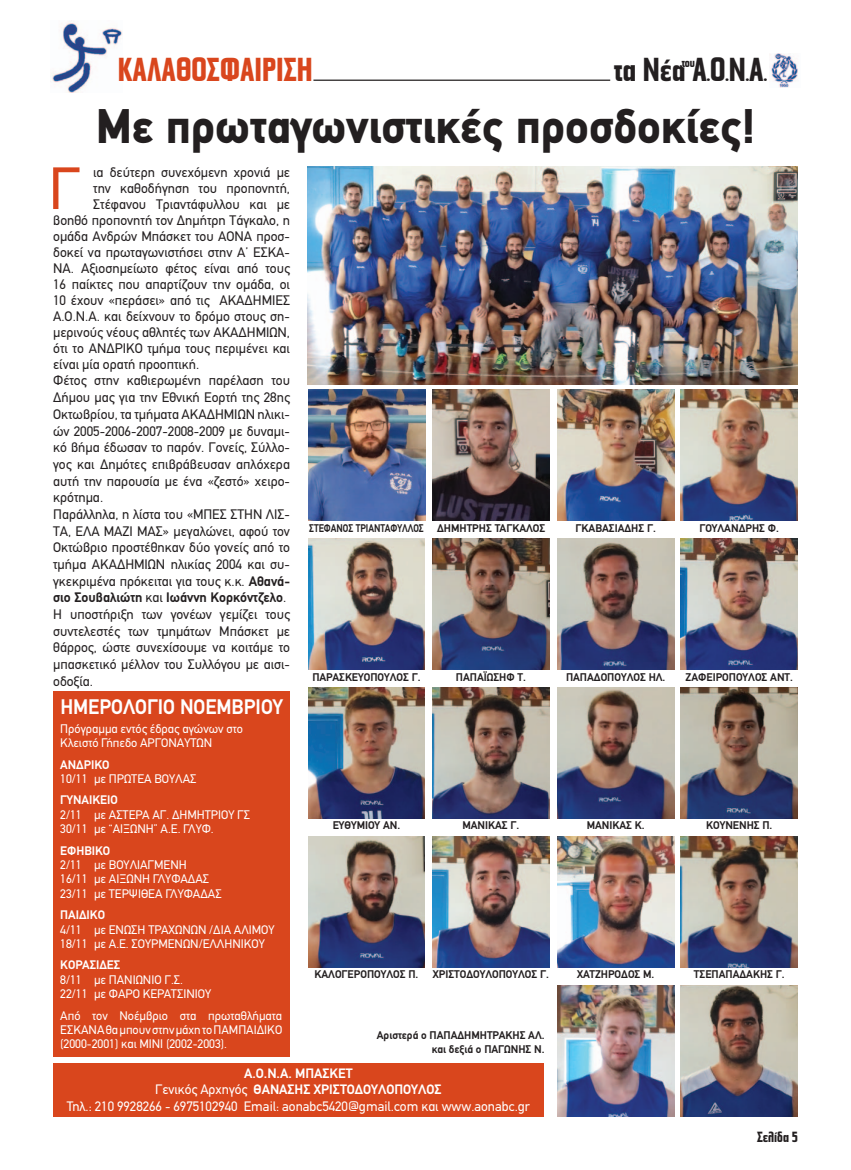
<style>
.page{position:relative;width:851px;height:1170px;background:#fff}
.page>*{position:absolute;margin:0;border:0;box-sizing:border-box;transform-origin:0 0}
.t1{font:59.75px "PF Din Text";color:#d9461d}
.t2{font:900 48.75px "PF Din Text";color:#231f20}
.t3{font:700 33.75px "PF Stiele Futura";color:#d9461d;scale:1.05 1}
.t4{font:700 33.75px "PF Stiele Futura";color:#231f20;scale:1.05 1}
.t5{font:700 21.25px "PF Din Text";color:#fff;scale:.95 1}
.t6{font:700 15px "PF Stiele Futura";color:#231f20;scale:1.05 1}
.t7{font:13.88px "PF Din Text";color:#231f20}
.t8{font:700 13.88px "PF Din Text";color:#231f20}
.t9{font:13.75px/16.5px "PF Din Text";color:#fff;text-align:center}
.t10{font:700 13.12px "PF Stiele Futura";color:#231f20;scale:1.05 1}
.t11{font:12.5px/14.4px "PF Din Text";color:#fff}
.t12{font:700 12.5px "PF Din Text";color:#fff}
.t13{font:700 11.25px/13.5px "PF Din Text";color:#231f20;text-align:right}
.t14{font:700 11.25px "PF Din Text";color:#231f20;scale:.84 1}
.s1{font-size:18.75px}
.s2{font-weight:700}
.s3{font-weight:400}
</style>
<div class="page">
<img style="left:52px;top:20px;width:71px;height:73px">
<hr style="left:313px;top:80px;width:297px;height:1px;background:#231f20">
<img style="left:769px;top:53px;width:29px;height:34px">
<div style="left:53px;top:1063px;width:490px;height:53px;background:#d9461d"></div>
<div style="left:53px;top:691px;width:237px;height:366px;background:#d9461d"></div>
<img style="left:308px;top:538px;width:116px;height:131px">
<img style="left:308px;top:687px;width:116px;height:131px">
<img style="left:308px;top:836px;width:116px;height:131px">
<img style="left:432px;top:538px;width:117px;height:131px">
<img style="left:432px;top:687px;width:117px;height:131px">
<img style="left:432px;top:836px;width:117px;height:131px">
<img style="left:557px;top:389px;width:117px;height:131px">
<img style="left:557px;top:538px;width:117px;height:131px">
<img style="left:557px;top:687px;width:117px;height:131px">
<img style="left:557px;top:836px;width:117px;height:131px">
<img style="left:680px;top:538px;width:117px;height:131px">
<img style="left:680px;top:687px;width:117px;height:131px">
<img style="left:680px;top:836px;width:117px;height:131px">
<img style="left:557px;top:985px;width:117px;height:131px">
<img style="left:680px;top:985px;width:117px;height:131px">
<img style="left:308px;top:167px;width:489px;height:217px">
<img style="left:433px;top:389px;width:116px;height:131px">
<img style="left:680px;top:389px;width:117px;height:131px">
<img style="left:308px;top:389px;width:117px;height:131px">
<h3 class="t3" style="left:118px;top:50px;width:187px">ΚΑΛΑΘΟΣΦΑΙΡΙΣΗ</h3>
<h3 class="t4" style="left:614px;top:51px;width:147px">τα Nέα Α<span class="s1">.</span>Ο<span class="s1">.</span>Ν<span class="s1">.</span>Α<span class="s1">.</span></h3>
<p class="t10" style="left:681px;top:55px;width:14px">του</p>
<h2 class="t2" style="left:96px;top:97px;width:661px">Με πρωταγωνιστικές προσδοκίες!</h2>
<h1 class="t1" style="left:49px;top:154px;width:33px">Γ</h1>
<p class="t7" style="left:93px;top:164px;width:198px">ια δεύτερη συνεχόμενη χρονιά με</p>
<p class="t7" style="left:93px;top:180px;width:198px">την καθοδήγηση του προπονητή,</p>
<p class="t7" style="left:93px;top:196px;width:198px">Στέφανου Τριαντάφυλλου και με</p>
<p class="t7" style="left:53px;top:212px;width:238px">βοηθό προπονητή τον Δημήτρη Τάγκαλο, η</p>
<p class="t7" style="left:53px;top:228px;width:238px">ομάδα Ανδρών Μπάσκετ του ΑΟΝΑ προσ-</p>
<p class="t7" style="left:53px;top:244px;width:238px">δοκεί να πρωταγωνιστήσει στην Α’ ΕΣΚΑ-</p>
<p class="t7" style="left:53px;top:260px;width:238px">ΝΑ. Αξιοσημείωτο φέτος είναι από τους</p>
<p class="t7" style="left:53px;top:276px;width:238px">16 παίκτες που απαρτίζουν την ομάδα, οι</p>
<p class="t7" style="left:53px;top:292px;width:238px">10 έχουν «περάσει» από τις ΑΚΑΔΗΜΙΕΣ</p>
<p class="t7" style="left:53px;top:308px;width:238px">Α.Ο.Ν.Α. και δείχνουν το δρόμο στους ση-</p>
<p class="t7" style="left:53px;top:324px;width:238px">μερινούς νέους αθλητές των ΑΚΑΔΗΜΙΩΝ,</p>
<p class="t7" style="left:53px;top:340px;width:238px">ότι το ΑΝΔΡΙΚΟ τμήμα τους περιμένει και</p>
<p class="t7" style="left:53px;top:356px;width:147px">είναι μία ορατή προοπτική.</p>
<p class="t7" style="left:53px;top:372px;width:238px">Φέτος στην καθιερωμένη παρέλαση του</p>
<p class="t7" style="left:53px;top:389px;width:238px">Δήμου μας για την Εθνική Εορτή της 28ης</p>
<p class="t7" style="left:53px;top:406px;width:238px">Οκτωβρίου, τα τμήματα ΑΚΑΔΗΜΙΩΝ ηλικι-</p>
<p class="t7" style="left:53px;top:422px;width:238px">ών 2005-2006-2007-2008-2009 με δυναμι-</p>
<p class="t7" style="left:53px;top:439px;width:238px">κό βήμα έδωσαν το παρόν. Γονείς, Σύλλο-</p>
<p class="t7" style="left:53px;top:456px;width:238px">γος και Δημότες επιβράβευσαν απλόχερα</p>
<p class="t7" style="left:53px;top:472px;width:238px">αυτή την παρουσία με ένα «ζεστό» χειρο-</p>
<p class="t7" style="left:53px;top:489px;width:51px">κρότημα.</p>
<p class="t7" style="left:53px;top:506px;width:238px">Παράλληλα, η λίστα του «ΜΠΕΣ ΣΤΗΝ ΛΙΣ-</p>
<p class="t7" style="left:53px;top:522px;width:238px">ΤΑ, ΕΛΑ ΜΑΖΙ ΜΑΣ» μεγαλώνει, αφού τον</p>
<p class="t7" style="left:53px;top:539px;width:238px">Οκτώβριο προστέθηκαν δύο γονείς από το</p>
<p class="t7" style="left:53px;top:556px;width:238px">τμήμα ΑΚΑΔΗΜΙΩΝ ηλικίας 2004 και συ-</p>
<p class="t7" style="left:53px;top:572px;width:238px">γκεκριμένα πρόκειται για τους κ.κ. <span class="s2">Αθανά-</span></p>
<p class="t8" style="left:53px;top:589px;width:234px">σιο Σουβαλιώτη <span class="s3">και</span> Ιωάννη Κορκόντζελο<span class="s3">.</span></p>
<p class="t7" style="left:53px;top:606px;width:238px">Η υποστήριξη των γονέων γεμίζει τους</p>
<p class="t7" style="left:53px;top:622px;width:238px">συντελεστές των τμημάτων Μπάσκετ με</p>
<p class="t7" style="left:53px;top:639px;width:238px">θάρρος, ώστε συνεχίσουμε να κοιτάμε το</p>
<p class="t7" style="left:53px;top:656px;width:238px">μπασκετικό μέλλον του Συλλόγου με αισι-</p>
<p class="t7" style="left:53px;top:672px;width:41px">οδοξία.</p>
<p class="t14" style="left:309px;top:521px;width:138px">ΣΤΕΦΑΝΟΣ ΤΡΙΑΝΤΑΦΥΛΛΟΣ</p>
<p class="t13" style="left:437px;top:521px;width:110px">ΔΗΜΗΤΡΗΣ ΤΑΓΚΑΛΟΣ</p>
<p class="t13" style="left:312px;top:670px;width:110px">ΠΑΡΑΣΚΕΥΟΠΟΥΛΟΣ Γ.</p>
<p class="t13" style="left:456px;top:670px;width:71px">ΠΑΠΑΪΩΣΗΦ Τ.</p>
<h3 class="t5" style="left:60px;top:694px;width:236px">HΜΕΡΟΛΟΓΙΟ ΝΟΕΜΒΡΙΟΥ</h3>
<p class="t11" style="left:60px;top:721px;width:184px">Πρόγραμμα εντός έδρας αγώνων στο<br>Κλειστό Γήπεδο ΑΡΓΟΝΑΥΤΩΝ</p>
<p class="t12" style="left:60px;top:756px;width:51px">ΑΝΔΡΙΚΟ</p>
<p class="t11" style="left:60px;top:771px;width:138px">10/11 με ΠΡΩΤΕΑ ΒΟΥΛΑΣ</p>
<p class="t12" style="left:60px;top:792px;width:59px">ΓΥΝΑΙΚΕΙΟ</p>
<p class="t11" style="left:60px;top:807px;width:191px">2/11 με ΑΣΤΕΡΑ ΑΓ. ΔΗΜΗΤΡΙΟΥ ΓΣ<br>30/11 με “ΑΙΞΩΝΗ” Α.Ε. ΓΛΥΦ.</p>
<p class="t12" style="left:60px;top:843px;width:51px">ΕΦΗΒΙΚΟ</p>
<p class="t11" style="left:60px;top:857px;width:163px">2/11 με ΒΟΥΛΙΑΓΜΕΝΗ<br>16/11 με ΑΙΞΩΝΗ ΓΛΥΦΑΔΑΣ<br>23/11 με ΤΕΡΨΙΘΕΑ ΓΛΥΦΑΔΑΣ</p>
<p class="t12" style="left:60px;top:907px;width:46px">ΠΑΙΔΙΚΟ</p>
<p class="t11" style="left:60px;top:922px;width:216px">4/11 με ΕΝΩΣΗ ΤΡΑΧΩΝΩΝ /ΔΙΑ ΑΛΙΜΟΥ<br>18/11 με Α.Ε. ΣΟΥΡΜΕΝΩΝ/ΕΛΛΗΝΙΚΟΥ</p>
<p class="t12" style="left:60px;top:957px;width:61px">ΚΟΡΑΣΙΔΕΣ</p>
<p class="t11" style="left:60px;top:972px;width:152px">8/11 με ΠΑΝΙΩΝΙΟ Γ.Σ.<br>22/11 με ΦΑΡΟ ΚΕΡΑΤΣΙΝΙΟΥ</p>
<p class="t11" style="left:60px;top:1008px;width:223px;text-align:justify">Από τον Νοέμβριο στα πρωταθλήματα ΕΣΚΑΝΑ θα μπουν στην μάχη το ΠΑΜΠΑΙΔΙΚΟ (2000-2001) και ΜΙΝΙ (2002-2003).</p>
<p class="t9" style="left:67px;top:1064px;width:464px"><span class="s2">A.O.N.A. ΜΠΑΣΚΕΤ<br></span>Γενικός Αρχηγός <span class="s2">ΘΑΝΑΣΗΣ ΧΡΙΣΤΟΔΟΥΛΟΠΟΥΛΟΣ<br></span>Τηλ.: 210 9928266 - 6975102940 Email: aonabc5420@gmail.com και www.aonabc.gr</p>
<p class="t13" style="left:332px;top:818px;width:69px">ΕΥΘΥΜΙΟΥ ΑΝ.</p>
<p class="t13" style="left:462px;top:818px;width:58px">ΜΑΝΙΚΑΣ Γ.</p>
<p class="t13" style="left:314px;top:967px;width:105px">ΚΑΛΟΓΕΡΟΠΟΥΛΟΣ Π.</p>
<p class="t13" style="left:433px;top:967px;width:117px">ΧΡΙΣΤΟΔΟΥΛΟΠΟΥΛΟΣ Γ.</p>
<p class="t13" style="left:377px;top:1028px;width:169px">Αριστερά ο ΠΑΠΑΔΗΜΗΤΡΑΚΗΣ ΑΛ. και δεξιά ο ΠΑΓΩΝΗΣ Ν.</p>
<p class="t13" style="left:575px;top:521px;width:82px">ΓΚΑΒΑΣΙΑΔΗΣ Γ.</p>
<p class="t13" style="left:566px;top:670px;width:101px">ΠΑΠΑΔΟΠΟΥΛΟΣ ΗΛ.</p>
<p class="t13" style="left:586px;top:818px;width:59px">ΜΑΝΙΚΑΣ Κ.</p>
<p class="t13" style="left:577px;top:967px;width:79px">ΧΑΤΖΗΡΟΔΟΣ Μ.</p>
<p class="t13" style="left:699px;top:521px;width:81px">ΓΟΥΛΑΝΔΡΗΣ Φ.</p>
<p class="t13" style="left:685px;top:670px;width:109px">ΖΑΦΕΙΡΟΠΟΥΛΟΣ ΑΝΤ.</p>
<p class="t13" style="left:706px;top:818px;width:68px">ΚΟΥΝΕΝΗΣ Π.</p>
<p class="t13" style="left:693px;top:967px;width:92px">ΤΣΕΠΑΠΑΔΑΚΗΣ Γ.</p>
<p class="t6" style="left:756px;top:1128px;width:40px">Σελίδα 5</p>
</div>
